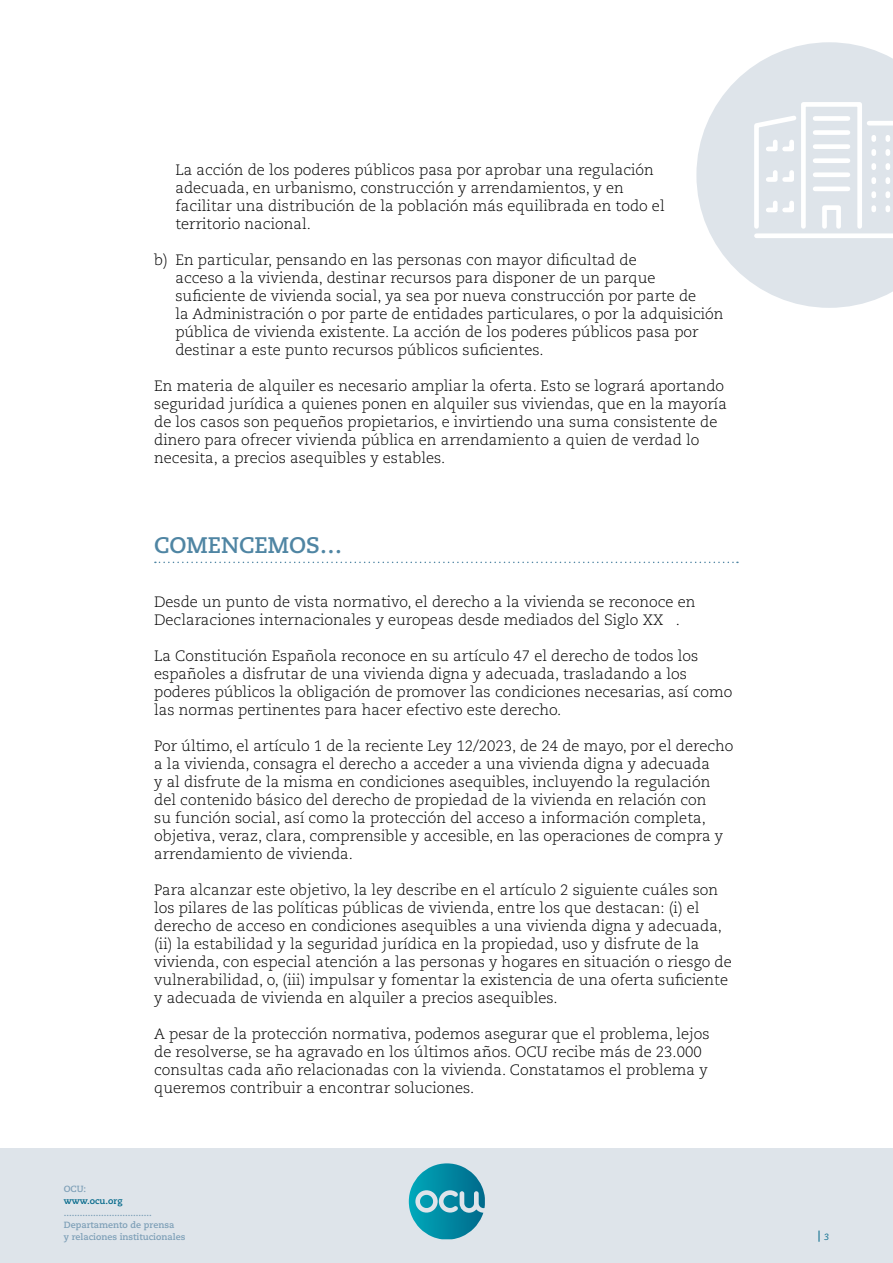
<style>
.page{position:relative;width:893px;height:1263px;background:#fff}
.page>*{position:absolute;margin:0;border:0;box-sizing:border-box;transform-origin:0 0}
.t1{font:700 22.5px "Caecilia LT Std";color:#4f85a3}
.t2{font:300 15px/18px "Caecilia LT Std";color:#000}
.t3{font:700 9px/12px "Caecilia LT Std";color:#7d9fb7}
.t4{font:700 9px "Caecilia LT Std";color:#006789}
.t5{font:italic 9px "Caecilia LT Std";color:#006789}
</style>
<div class="page">
<div style="left:0;top:1148px;width:893px;height:115px;background:#dee4ea"></div>
<svg style="left:819px;top:1230px;width:1px;height:12px"></svg>
<svg style="left:409px;top:1163px;width:76px;height:76px"></svg>
<svg style="left:696px;top:42px;width:197px;height:266px;fill:#dee4ea"></svg>
<svg style="left:752px;top:100px;width:141px;height:140px"></svg>
<svg style="left:155px;top:562px;width:583px;height:1px"></svg>
<p class="t2" style="left:175px;top:161px;width:491px">La acción de los poderes públicos pasa por aprobar una regulación adecuada, en urbanismo, construcción y arrendamientos, y en facilitar una distribución de la población más equilibrada en todo el territorio nacional.</p>
<p class="t2" style="left:175px;top:251px;width:550px;text-indent:-21px">b) En particular, pensando en las personas con mayor dificultad de<br>acceso a la vivienda, destinar recursos para disponer de un parque suficiente de vivienda social, ya sea por nueva construcción por parte de<br>la Administración o por parte de entidades particulares, o por la adquisición pública de vivienda existente. La acción de los poderes públicos pasa por destinar a este punto recursos públicos suficientes.</p>
<p class="t2" style="left:154px;top:377px;width:574px">En materia de alquiler es necesario ampliar la oferta. Esto se logrará aportando seguridad jurídica a quienes ponen en alquiler sus viviendas, que en la mayoría de los casos son pequeños propietarios, e invirtiendo una suma consistente de dinero para ofrecer vivienda pública en arrendamiento a quien de verdad lo necesita, a precios asequibles y estables.</p>
<h1 class="t1" style="left:154px;top:532px;width:190px">COMENCEMOS…</h1>
<p class="t2" style="left:154px;top:593px;width:543px">Desde un punto de vista normativo, el derecho a la vivienda se reconoce en<br>Declaraciones internacionales y europeas desde mediados del Siglo XX .</p>
<p class="t2" style="left:154px;top:647px;width:580px">La Constitución Española reconoce en su artículo 47 el derecho de todos los españoles a disfrutar de una vivienda digna y adecuada, trasladando a los poderes públicos la obligación de promover las condiciones necesarias, así como las normas pertinentes para hacer efectivo este derecho.</p>
<p class="t2" style="left:154px;top:737px;width:581px">Por último, el artículo 1 de la reciente Ley 12/2023, de 24 de mayo, por el derecho a la vivienda, consagra el derecho a acceder a una vivienda digna y adecuada<br>y al disfrute de la misma en condiciones asequibles, incluyendo la regulación del contenido básico del derecho de propiedad de la vivienda en relación con<br>su función social, así como la protección del acceso a información completa, objetiva, veraz, clara, comprensible y accesible, en las operaciones de compra y arrendamiento de vivienda.</p>
<p class="t2" style="left:154px;top:881px;width:579px">Para alcanzar este objetivo, la ley describe en el artículo 2 siguiente cuáles son los pilares de las políticas públicas de vivienda, entre los que destacan: (i) el derecho de acceso en condiciones asequibles a una vivienda digna y adecuada, (ii) la estabilidad y la seguridad jurídica en la propiedad, uso y disfrute de la vivienda, con especial atención a las personas y hogares en situación o riesgo de vulnerabilidad, o, (iii) impulsar y fomentar la existencia de una oferta suficiente y adecuada de vivienda en alquiler a precios asequibles.</p>
<p class="t2" style="left:154px;top:1025px;width:557px">A pesar de la protección normativa, podemos asegurar que el problema, lejos de resolverse, se ha agravado en los últimos años. OCU recibe más de 23.000 consultas cada año relacionadas con la vivienda. Constatamos el problema y queremos contribuir a encontrar soluciones.</p>
<p class="t3" style="left:64px;top:1182px;width:24px">OCU:</p>
<p class="t4" style="left:64px;top:1195px;width:60px">www.ocu.org</p>
<p class="t3" style="left:64px;top:1206px;width:123px">.................................<br>Departamento de prensa<br>y relaciones institucionales</p>
<p class="t5" style="left:824px;top:1231px;width:7px">3</p>
</div>
